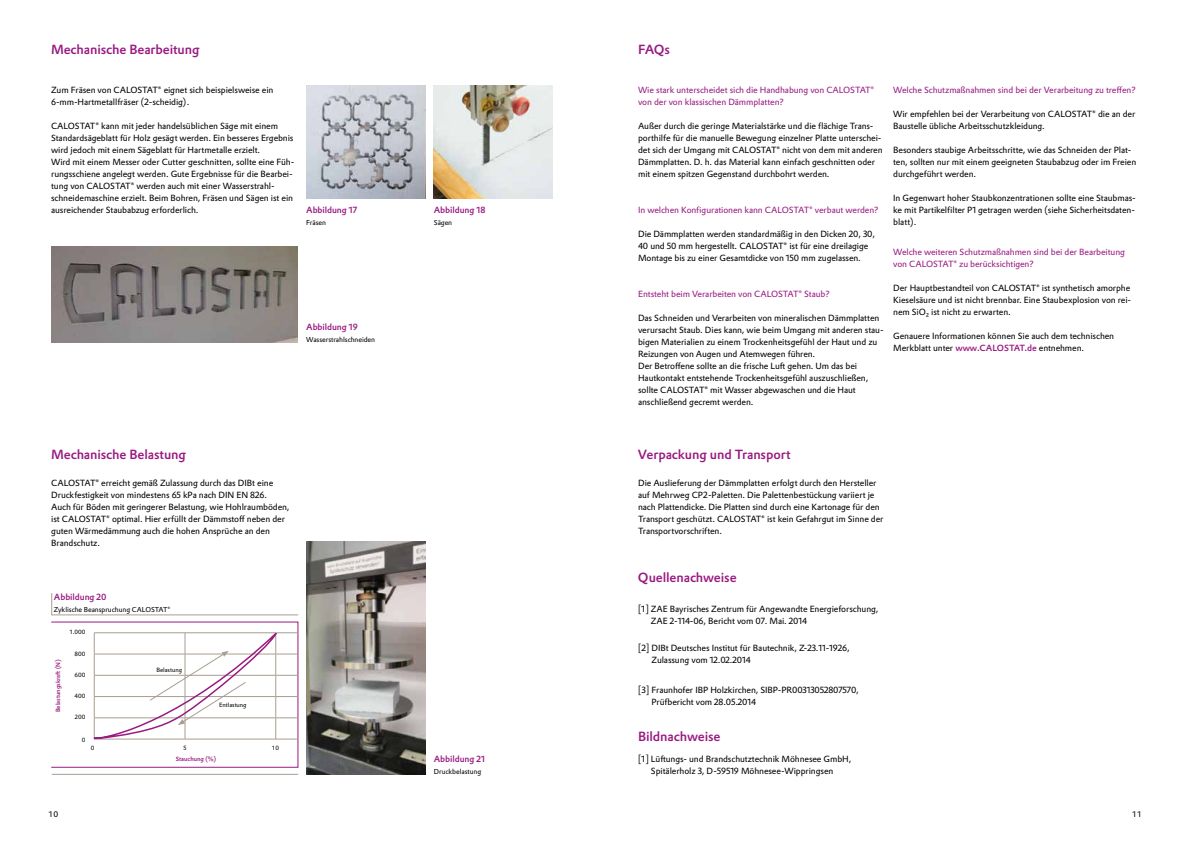
<style>
.page{position:relative;width:1191px;height:842px;background:#fff}
.page>*{position:absolute;margin:0;border:0;box-sizing:border-box;transform-origin:0 0}
.t1{font:500 13px "Evonik Prokyon";letter-spacing:-.01em;color:#991a81}
.t2{font:8.8px/12px "Evonik Prokyon";letter-spacing:-.01em;color:#000}
.t3{font:8.8px/12px "Evonik Prokyon";letter-spacing:-.01em;color:#991a81}
.t4{font:500 8.8px "Evonik Prokyon";letter-spacing:-.01em;color:#991a81}
.t5{font:8px "Evonik Prokyon";color:#000}
.t6{font:7px "Evonik Prokyon";letter-spacing:-.01em;color:#000}
.t7{font:6px "Evonik Prokyon";color:#000}
.t8{font:500 6px "Evonik Prokyon";color:#991a81}
.s1{font-weight:500;color:#991a81}
</style>
<div class="page">
<img style="left:306px;top:542px;width:119px;height:232px">
<img style="left:51px;top:246px;width:247px;height:96px">
<img style="left:306px;top:85px;width:119px;height:114px">
<img style="left:434px;top:85px;width:119px;height:114px">
<svg style="left:51px;top:593px;width:248px;height:22px"></svg>
<hr style="left:52px;top:774px;width:246px;height:1px;background:#a89e91">
<svg style="left:93px;top:626px;width:205px;height:114px"></svg>
<h1 class="t1" style="left:51px;top:39px;width:150px">Mechanische Bearbeitung</h1>
<p class="t2" style="left:51px;top:83px;width:224px">Zum Fräsen von CALOSTAT® eignet sich beispielsweise ein<br>6-mm-Hartmetallfräser (2-scheidig).</p>
<p class="t2" style="left:51px;top:119px;width:245px">CALOSTAT® kann mit jeder handelsüblichen Säge mit einem Standardsägeblatt für Holz gesägt werden. Ein besseres Ergebnis wird jedoch mit einem Sägeblatt für Hartmetalle erzielt.<br>Wird mit einem Messer oder Cutter geschnitten, sollte eine Füh&shy;rungsschiene angelegt werden. Gute Ergebnisse für die Bearbei&shy;tung von CALOSTAT® werden auch mit einer Wasserstrahl&shy;schneidemaschine erzielt. Beim Bohren, Fräsen und Sägen ist ein ausreichender Staubabzug erforderlich.</p>
<p class="t4" style="left:306px;top:203px;width:52px">Abbildung 17</p>
<p class="t6" style="left:306px;top:217px;width:21px">Fräsen</p>
<p class="t4" style="left:306px;top:320px;width:53px">Abbildung 19</p>
<p class="t6" style="left:306px;top:334px;width:70px">Wasserstrahlschneiden</p>
<h1 class="t1" style="left:51px;top:444px;width:136px">Mechanische Belastung</h1>
<p class="t2" style="left:51px;top:476px;width:240px">CALOSTAT® erreicht gemäß Zulassung durch das DIBt eine Druckfestigkeit von mindestens 65 kPa nach DIN EN 826.<br>Auch für Böden mit geringerer Belastung, wie Hohlraumböden, ist CALOSTAT® optimal. Hier erfüllt der Dämmstoff neben der guten Wärmedämmung auch die hohen Ansprüche an den Brandschutz.</p>
<p class="t4" style="left:54px;top:590px;width:54px">Abbildung 20</p>
<p class="t6" style="left:54px;top:604px;width:118px">Zyklische Beanspruchung CALOSTAT®</p>
<p class="t7" style="left:70px;top:627px;width:17px">1.000</p>
<p class="t8" style="left:53px;top:712px;width:55px;rotate:-90deg">Belastungskraft (N)</p>
<p class="t7" style="left:75px;top:649px;width:12px">800</p>
<p class="t7" style="left:75px;top:670px;width:12px">600</p>
<p class="t7" style="left:75px;top:691px;width:12px">400</p>
<p class="t7" style="left:75px;top:712px;width:12px">200</p>
<p class="t7" style="left:82px;top:735px;width:5px">0</p>
<p class="t7" style="left:91px;top:744px;width:5px">0</p>
<p class="t7" style="left:156px;top:665px;width:27px">Belastung</p>
<p class="t7" style="left:219px;top:701px;width:29px">Entlastung</p>
<p class="t7" style="left:183px;top:744px;width:5px">5</p>
<p class="t7" style="left:272px;top:744px;width:9px">10</p>
<p class="t8" style="left:176px;top:754px;width:42px">Stauchung (%)</p>
<p class="t4" style="left:434px;top:203px;width:53px">Abbildung 18</p>
<p class="t6" style="left:434px;top:217px;width:20px">Sägen</p>
<p class="t4" style="left:434px;top:752px;width:53px">Abbildung 21</p>
<p class="t6" style="left:434px;top:766px;width:49px">Druckbelastung</p>
<h1 class="t1" style="left:638px;top:39px;width:33px">FAQs</h1>
<p class="t3" style="left:638px;top:83px;width:238px">Wie stark unterscheidet sich die Handhabung von CALOSTAT® von der von klassischen Dämmplatten?</p>
<p class="t2" style="left:638px;top:119px;width:246px">Außer durch die geringe Materialstärke und die flächige Trans&shy;porthilfe für die manuelle Bewegung einzelner Platte unterschei&shy;det sich der Umgang mit CALOSTAT® nicht von dem mit anderen Dämmplatten. D. h. das Material kann einfach geschnitten oder mit einem spitzen Gegenstand durchbohrt werden.</p>
<p class="t3" style="left:638px;top:203px;width:242px">In welchen Konfigurationen kann CALOSTAT® verbaut werden?</p>
<p class="t2" style="left:638px;top:227px;width:238px">Die Dämmplatten werden standardmäßig in den Dicken 20, 30,<br>40 und 50 mm hergestellt. CALOSTAT® ist für eine dreilagige<br>Montage bis zu einer Gesamtdicke von 150 mm zugelassen.</p>
<p class="t3" style="left:638px;top:287px;width:194px">Entsteht beim Verarbeiten von CALOSTAT® Staub?</p>
<p class="t2" style="left:638px;top:311px;width:247px">Das Schneiden und Verarbeiten von mineralischen Dämmplatten verursacht Staub. Dies kann, wie beim Umgang mit anderen stau&shy;bigen Materialien zu einem Trockenheitsgefühl der Haut und zu Reizungen von Augen und Atemwegen führen.<br>Der Betroffene sollte an die frische Luft gehen. Um das bei Hautkontakt entstehende Trockenheitsgefühl auszuschließen, sollte CALOSTAT® mit Wasser abgewaschen und die Haut anschließend gecremt werden.</p>
<p class="t3" style="left:893px;top:83px;width:244px">Welche Schutzmaßnahmen sind bei der Verarbeitung zu treffen?</p>
<p class="t2" style="left:893px;top:107px;width:243px">Wir empfehlen bei der Verarbeitung von CALOSTAT® die an der<br>Baustelle übliche Arbeitsschutzkleidung.</p>
<p class="t2" style="left:893px;top:143px;width:244px">Besonders staubige Arbeitsschritte, wie das Schneiden der Plat&shy;ten, sollten nur mit einem geeigneten Staubabzug oder im Freien durchgeführt werden.</p>
<p class="t2" style="left:893px;top:191px;width:244px;text-align:justify">In Gegenwart hoher Staubkonzentrationen sollte eine Staubmas&shy;ke mit Partikelfilter P1 getragen werden (siehe Sicherheitsdaten&shy;blatt).</p>
<p class="t3" style="left:893px;top:245px;width:233px">Welche weiteren Schutzmaßnahmen sind bei der Bearbeitung von CALOSTAT® zu berücksichtigen?</p>
<p class="t2" style="left:893px;top:281px;width:239px;text-align:justify">Der Hauptbestandteil von CALOSTAT® ist synthetisch amorphe Kieselsäure und ist nicht brennbar. Eine Staubexplosion von rei&shy;nem SiO₂ ist nicht zu erwarten.</p>
<p class="t2" style="left:893px;top:329px;width:222px">Genauere Informationen können Sie auch dem technischen<br>Merkblatt unter <span class="s1">www.CALOSTAT.de</span> entnehmen.</p>
<h1 class="t1" style="left:638px;top:444px;width:154px">Verpackung und Transport</h1>
<p class="t2" style="left:638px;top:476px;width:247px">Die Auslieferung der Dämmplatten erfolgt durch den Hersteller auf Mehrweg CP2-Paletten. Die Palettenbestückung variiert je nach Plattendicke. Die Platten sind durch eine Kartonage für den Transport geschützt. CALOSTAT® ist kein Gefahrgut im Sinne der Transportvorschriften.</p>
<h1 class="t1" style="left:638px;top:567px;width:100px">Quellenachweise</h1>
<p class="t2" style="left:651px;top:602px;width:229px;text-indent:-13px">[1] ZAE Bayrisches Zentrum für Angewandte Energieforschung,<br>ZAE 2-114-06, Bericht vom 07. Mai. 2014</p>
<p class="t2" style="left:651px;top:641px;width:200px;text-indent:-13px">[2] DIBt Deutsches Institut für Bautechnik, Z-23.11-1926,<br>Zulassung vom 12.02.2014</p>
<p class="t2" style="left:651px;top:683px;width:209px;text-indent:-13px">[3] Fraunhofer IBP Holzkirchen, SIBP-PR00313052807570,<br>Prüfbericht vom 28.05.2014</p>
<h1 class="t1" style="left:638px;top:726px;width:84px">Bildnachweise</h1>
<p class="t2" style="left:638px;top:752px;width:215px;text-align:center">[1] Lüftungs- und Brandschutztechnik Möhnesee GmbH,<br>Spitälerholz 3, D-59519 Möhnesee-Wippringsen</p>
<p class="t5" style="left:49px;top:808px;width:11px">10</p>
<p class="t5" style="left:1132px;top:808px;width:11px">11</p>
</div>
